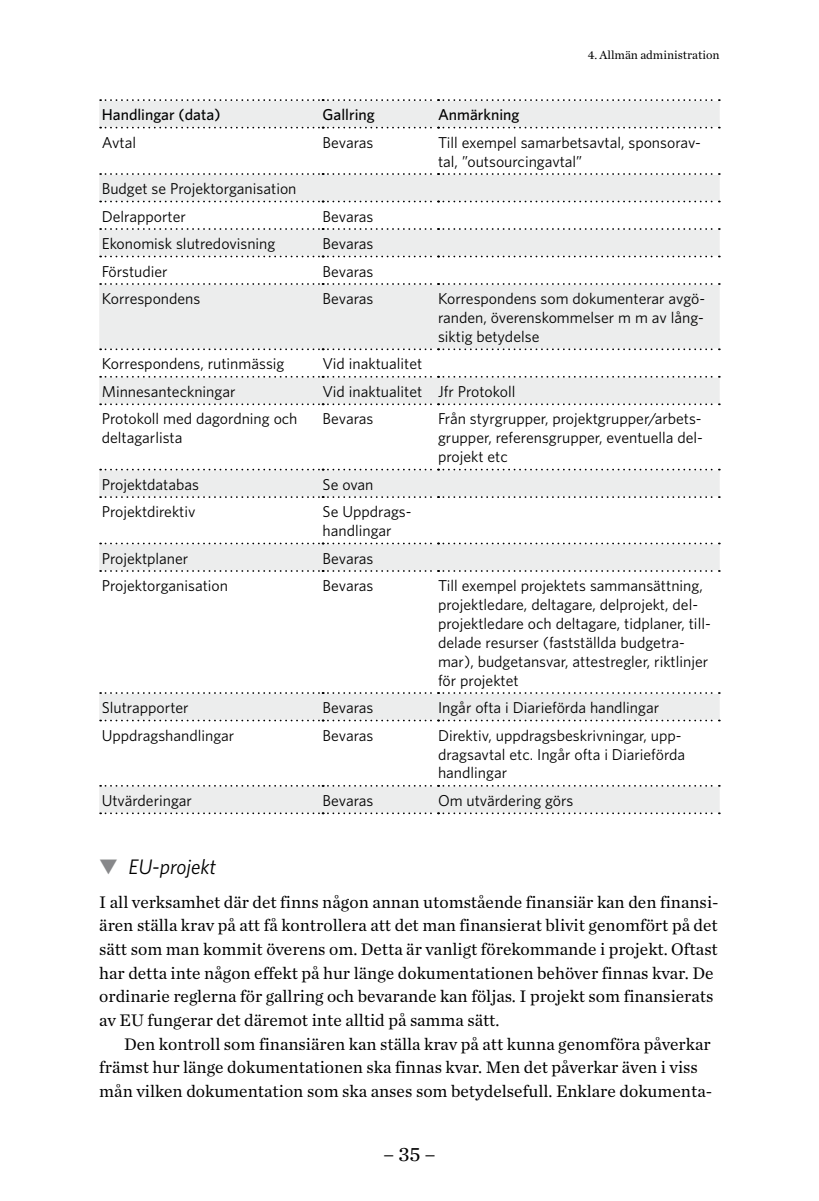
<style>
.page{position:relative;width:819px;height:1201px;background:#fff}
.page>*{position:absolute;margin:0;border:0;box-sizing:border-box;transform-origin:0 0}
.t1{font:italic 21px "Whitney";color:#000}
.t2{font:21px "Chronicle Text G1";color:#000}
.t3{font:17.5px/23.6px "Chronicle Text G1";color:#000}
.t4{font:15.75px/18.9px "Whitney";color:#000}
.t5{font:500 15.75px "Whitney";color:#000}
.t6{font:12.25px "Chronicle Text G1";color:#000}
.s1{color:#87888a}
</style>
<div class="page">
<svg style="left:99px;top:100px;width:620px;height:713px"></svg>
<svg style="left:100px;top:127px;width:619px;height:1px"></svg>
<svg style="left:100px;top:173px;width:619px;height:2px"></svg>
<svg style="left:100px;top:201px;width:619px;height:1px"></svg>
<svg style="left:100px;top:228px;width:619px;height:2px"></svg>
<svg style="left:100px;top:256px;width:619px;height:1px"></svg>
<svg style="left:100px;top:283px;width:619px;height:2px"></svg>
<svg style="left:100px;top:348px;width:619px;height:2px"></svg>
<svg style="left:100px;top:376px;width:619px;height:2px"></svg>
<svg style="left:100px;top:403px;width:619px;height:2px"></svg>
<svg style="left:100px;top:469px;width:619px;height:1px"></svg>
<svg style="left:100px;top:570px;width:619px;height:2px"></svg>
<svg style="left:100px;top:692px;width:619px;height:2px"></svg>
<svg style="left:100px;top:719px;width:619px;height:2px"></svg>
<svg style="left:100px;top:785px;width:619px;height:1px"></svg>
<svg style="left:100px;top:99px;width:619px;height:2px"></svg>
<svg style="left:100px;top:812px;width:619px;height:2px"></svg>
<svg style="left:100px;top:496px;width:619px;height:2px"></svg>
<svg style="left:100px;top:542px;width:619px;height:2px"></svg>
<p class="t6" style="left:587px;top:46px;width:133px">4. Allmän administration</p>
<p class="t5" style="left:102px;top:104px;width:120px">Handlingar (data)</p>
<p class="t5" style="left:322px;top:104px;width:54px">Gallring</p>
<p class="t5" style="left:438px;top:104px;width:83px">Anmärkning</p>
<p class="t4" style="left:102px;top:132px;width:36px">Avtal</p>
<p class="t4" style="left:322px;top:132px;width:52px">Bevaras</p>
<p class="t4" style="left:438px;top:132px;width:264px">Till exempel samarbetsavtal, sponsorav&shy;tal, ”outsourcingavtal”</p>
<p class="t4" style="left:102px;top:174px;width:196px;line-height:27.5px">Budget se Projektorganisation<br>Delrapporter</p>
<p class="t4" style="left:322px;top:206px;width:52px">Bevaras</p>
<p class="t4" style="left:102px;top:234px;width:175px">Ekonomisk slutredovisning</p>
<p class="t4" style="left:322px;top:234px;width:52px">Bevaras</p>
<p class="t4" style="left:102px;top:261px;width:67px">Förstudier</p>
<p class="t4" style="left:322px;top:261px;width:52px">Bevaras</p>
<p class="t4" style="left:102px;top:289px;width:100px">Korrespondens</p>
<p class="t4" style="left:322px;top:289px;width:52px">Bevaras</p>
<p class="t4" style="left:438px;top:289px;width:268px;text-align:justify">Korrespondens som dokumenterar avgö&shy;randen, överenskommelser m m av lång&shy;siktig betydelse</p>
<p class="t4" style="left:102px;top:354px;width:184px">Korrespondens, rutinmässig</p>
<p class="t4" style="left:322px;top:354px;width:101px">Vid inaktualitet</p>
<p class="t4" style="left:102px;top:381px;width:135px">Minnesanteckningar</p>
<p class="t4" style="left:322px;top:381px;width:194px">Vid inaktualitet Jfr Protokoll</p>
<p class="t4" style="left:102px;top:409px;width:197px">Protokoll med dagordning och deltagarlista</p>
<p class="t4" style="left:322px;top:409px;width:52px">Bevaras</p>
<p class="t4" style="left:438px;top:409px;width:266px;text-align:justify">Från styrgrupper, projektgrupper/arbets&shy;grupper, referensgrupper, eventuella del&shy;projekt etc</p>
<p class="t4" style="left:102px;top:474px;width:99px">Projektdatabas</p>
<p class="t4" style="left:322px;top:474px;width:52px">Se ovan</p>
<p class="t4" style="left:102px;top:502px;width:95px">Projektdirektiv</p>
<p class="t4" style="left:322px;top:502px;width:88px">Se Uppdrags&shy;handlingar</p>
<p class="t4" style="left:102px;top:548px;width:88px">Projektplaner</p>
<p class="t4" style="left:322px;top:548px;width:52px">Bevaras</p>
<p class="t4" style="left:102px;top:576px;width:128px">Projektorganisation</p>
<p class="t4" style="left:322px;top:576px;width:52px">Bevaras</p>
<p class="t4" style="left:438px;top:576px;width:274px">Till exempel projektets sammansättning, projektledare, deltagare, delprojekt, del&shy;projektledare och deltagare, tidplaner, till&shy;delade resurser (fastställda budgetra&shy;mar), budgetansvar, attestregler, riktlinjer för projektet</p>
<p class="t4" style="left:102px;top:697px;width:88px">Slutrapporter</p>
<p class="t4" style="left:322px;top:697px;width:52px">Bevaras</p>
<p class="t4" style="left:438px;top:697px;width:222px">Ingår ofta i Diarieförda handlingar</p>
<p class="t4" style="left:102px;top:725px;width:134px">Uppdragshandlingar</p>
<p class="t4" style="left:322px;top:725px;width:52px">Bevaras</p>
<p class="t4" style="left:438px;top:725px;width:249px">Direktiv, uppdragsbeskrivningar, upp&shy;dragsavtal etc. Ingår ofta i Diarieförda handlingar</p>
<p class="t4" style="left:102px;top:790px;width:92px">Utvärderingar</p>
<p class="t4" style="left:322px;top:790px;width:52px">Bevaras</p>
<p class="t4" style="left:438px;top:790px;width:137px">Om utvärdering görs</p>
<h1 class="t1" style="left:99px;top:853px;width:118px"><span class="s1">▼</span> EU-projekt</h1>
<p class="t3" style="left:99px;top:889px;width:620px">I all verksamhet där det finns någon annan utomstående finansiär kan den finansi&shy;ären ställa krav på att få kontrollera att det man finansierat blivit genomfört på det sätt som man kommit överens om. Detta är vanligt förekommande i projekt. Oftast har detta inte någon effekt på hur länge dokumentationen behöver finnas kvar. De ordinarie reglerna för gallring och bevarande kan följas. I projekt som finansierats av EU fungerar det däremot inte alltid på samma sätt.</p>
<p class="t3" style="left:99px;top:1030px;width:614px;text-indent:25px">Den kontroll som finansiären kan ställa krav på att kunna genomföra påverkar främst hur länge dokumentationen ska finnas kvar. Men det påverkar även i viss mån vilken dokumentation som ska anses som betydelsefull. Enklare dokumenta-</p>
<h1 class="t2" style="left:383px;top:1137px;width:54px">– 35 –</h1>
</div>
